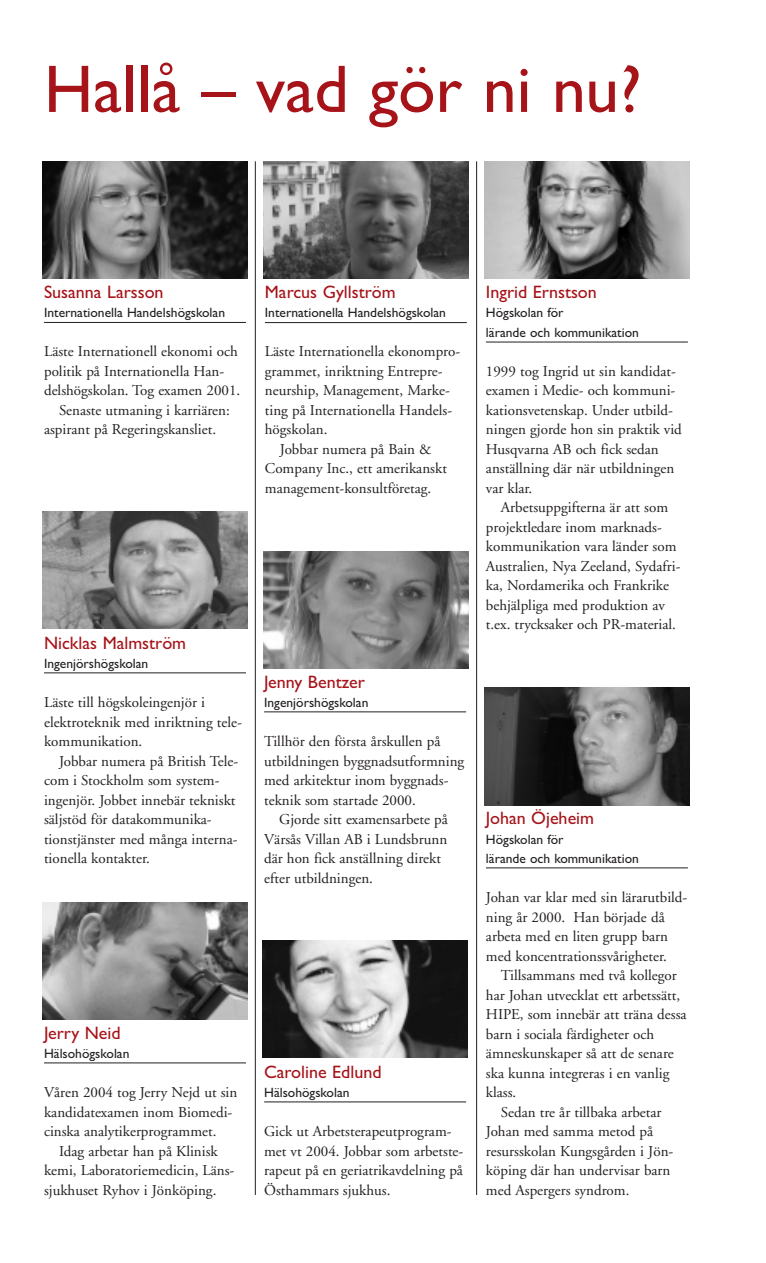
<style>
.page{position:relative;width:766px;height:1263px;background:#fff}
.page>*{position:absolute;margin:0;border:0;box-sizing:border-box;transform-origin:0 0}
.t1{font:67.5px "Gill Sans";color:#a61319}
.t2{font:18px "Gill Sans";color:#a61319}
.t3{font:15px/19.5px "Adobe Garamond";color:#231f20}
.t4{font:13.5px/19.5px "Gill Sans";color:#231f20}
</style>
<div class="page">
<img style="left:43px;top:161px;width:204px;height:118px">
<img style="left:484px;top:687px;width:205px;height:118px">
<hr style="left:486px;top:868px;width:201px;height:1px;background:#231f20">
<img style="left:263px;top:161px;width:205px;height:118px">
<img style="left:43px;top:511px;width:204px;height:117px">
<hr style="left:44px;top:673px;width:202px;height:1px;background:#231f20">
<img style="left:484px;top:161px;width:205px;height:118px">
<img style="left:263px;top:551px;width:205px;height:117px">
<hr style="left:264px;top:712px;width:202px;height:1px;background:#231f20">
<hr style="left:255px;top:161px;width:1px;height:1034px;background:#231f20">
<hr style="left:476px;top:161px;width:1px;height:1034px;background:#231f20">
<hr style="left:486px;top:342px;width:201px;height:1px;background:#231f20">
<hr style="left:44px;top:322px;width:202px;height:1px;background:#231f20">
<hr style="left:265px;top:322px;width:201px;height:1px;background:#231f20">
<img style="left:43px;top:903px;width:204px;height:117px">
<hr style="left:44px;top:1063px;width:202px;height:1px;background:#231f20">
<img style="left:262px;top:941px;width:205px;height:117px">
<hr style="left:264px;top:1102px;width:202px;height:1px;background:#231f20">
<h1 class="t1" style="left:44px;top:66px;width:598px">Hallå – vad gör ni nu?</h1>
<p class="t2" style="left:44px;top:286px;width:121px">Susanna Larsson</p>
<p class="t4" style="left:44px;top:304px;width:182px">Internationella Handelshögskolan</p>
<p class="t3" style="left:44px;top:343px;width:195px">Läste Internationell ekonomi och</p>
<p class="t3" style="left:44px;top:363px;width:182px">politik på Internationella Han-</p>
<p class="t3" style="left:44px;top:382px;width:198px">delshögskolan. Tog examen 2001.</p>
<p class="t3" style="left:59px;top:402px;width:172px">Senaste utmaning i karriären:</p>
<p class="t3" style="left:44px;top:421px;width:173px">aspirant på Regeringskansliet.</p>
<p class="t2" style="left:44px;top:637px;width:144px">Nicklas Malmström</p>
<p class="t4" style="left:44px;top:655px;width:106px">Ingenjörshögskolan</p>
<p class="t3" style="left:44px;top:694px;width:199px">Läste till högskoleingenjör i elektroteknik med inriktning tele&shy;kommunikation.</p>
<p class="t3" style="left:44px;top:753px;width:196px;text-indent:15px">Jobbar numera på British Tele&shy;com i Stockholm som system&shy;ingenjör. Jobbet innebär tekniskt säljstöd för datakommunika&shy;tionstjänster med många interna&shy;tionella kontakter.</p>
<p class="t2" style="left:44px;top:1027px;width:78px">Jerry Neid</p>
<p class="t4" style="left:44px;top:1045px;width:87px">Hälsohögskolan</p>
<p class="t3" style="left:44px;top:1084px;width:195px">Våren 2004 tog Jerry Nejd ut sin kandidatexamen inom Biomedi&shy;cinska analytikerprogrammet.</p>
<p class="t3" style="left:44px;top:1143px;width:192px;text-indent:15px">Idag arbetar han på Klinisk kemi, Laboratoriemedicin, Läns&shy;sjukhuset Ryhov i Jönköping.</p>
<p class="t2" style="left:265px;top:286px;width:132px">Marcus Gyllström</p>
<p class="t4" style="left:265px;top:304px;width:182px">Internationella Handelshögskolan</p>
<p class="t3" style="left:265px;top:343px;width:197px">Läste Internationella ekonompro-</p>
<p class="t3" style="left:265px;top:363px;width:179px">grammet, inriktning Entrepre-</p>
<p class="t3" style="left:265px;top:382px;width:186px">neurship, Management, Marke-</p>
<p class="t3" style="left:265px;top:402px;width:189px">ting på Internationella Handels-</p>
<p class="t3" style="left:265px;top:421px;width:64px">högskolan.</p>
<p class="t3" style="left:280px;top:441px;width:153px">Jobbar numera på Bain &amp;</p>
<p class="t3" style="left:265px;top:460px;width:183px">Company Inc., ett amerikanskt</p>
<p class="t3" style="left:265px;top:480px;width:168px">management-konsultföretag.</p>
<p class="t2" style="left:264px;top:676px;width:102px">Jenny Bentzer</p>
<p class="t4" style="left:264px;top:694px;width:106px">Ingenjörshögskolan</p>
<p class="t3" style="left:264px;top:733px;width:201px">Tillhör den första årskullen på utbildningen byggnadsutformning med arkitektur inom byggnads&shy;teknik som startade 2000.</p>
<p class="t3" style="left:264px;top:811px;width:185px;text-indent:15px">Gjorde sitt examensarbete på<br>Värsås Villan AB i Lundsbrunn där hon fick anställning direkt efter utbildningen.</p>
<p class="t2" style="left:264px;top:1066px;width:119px">Caroline Edlund</p>
<p class="t4" style="left:264px;top:1084px;width:87px">Hälsohögskolan</p>
<p class="t3" style="left:264px;top:1123px;width:201px">Gick ut Arbetsterapeutprogram&shy;met vt 2004. Jobbar som arbetste&shy;rapeut på en geriatrikavdelning på<br>Östhammars sjukhus.</p>
<p class="t2" style="left:486px;top:286px;width:112px">Ingrid Ernstson</p>
<p class="t4" style="left:486px;top:304px;width:154px">Högskolan för<br>lärande och kommunikation</p>
<p class="t3" style="left:486px;top:363px;width:197px">1999 tog Ingrid ut sin kandidat&shy;examen i Medie- och kommuni&shy;kationsvetenskap. Under utbild&shy;ningen gjorde hon sin praktik vid<br>Husqvarna AB och fick sedan anställning där när utbildningen var klar.</p>
<p class="t3" style="left:486px;top:499px;width:196px;text-indent:15px">Arbetsuppgifterna är att som projektledare inom marknads&shy;kommunikation vara länder som<br>Australien, Nya Zeeland, Sydafri&shy;ka, Nordamerika och Frankrike behjälpliga med produktion av t.ex. trycksaker och PR-material.</p>
<p class="t2" style="left:486px;top:812px;width:110px">Johan Öjeheim</p>
<p class="t4" style="left:486px;top:831px;width:154px">Högskolan för<br>lärande och kommunikation</p>
<p class="t3" style="left:486px;top:889px;width:203px">Johan var klar med sin lärarutbild&shy;ning år 2000. Han började då arbeta med en liten grupp barn med koncentrationssvårigheter.</p>
<p class="t3" style="left:501px;top:967px;width:177px">Tillsammans med två kollegor</p>
<p class="t3" style="left:486px;top:987px;width:196px">har Johan utvecklat ett arbetssätt,</p>
<p class="t3" style="left:486px;top:1006px;width:202px">HIPE, som innebär att träna dessa</p>
<p class="t3" style="left:486px;top:1026px;width:170px">barn i sociala färdigheter och</p>
<p class="t3" style="left:486px;top:1045px;width:189px">ämneskunskaper så att de senare</p>
<p class="t3" style="left:486px;top:1065px;width:185px">ska kunna integreras i en vanlig</p>
<p class="t3" style="left:486px;top:1084px;width:32px">klass.</p>
<p class="t3" style="left:501px;top:1104px;width:162px">Sedan tre år tillbaka arbetar</p>
<p class="t3" style="left:486px;top:1123px;width:169px">Johan med samma metod på</p>
<p class="t3" style="left:486px;top:1143px;width:189px">resursskolan Kungsgården i Jön-</p>
<p class="t3" style="left:486px;top:1162px;width:186px">köping där han undervisar barn</p>
<p class="t3" style="left:486px;top:1182px;width:145px">med Aspergers syndrom.</p>
</div>
